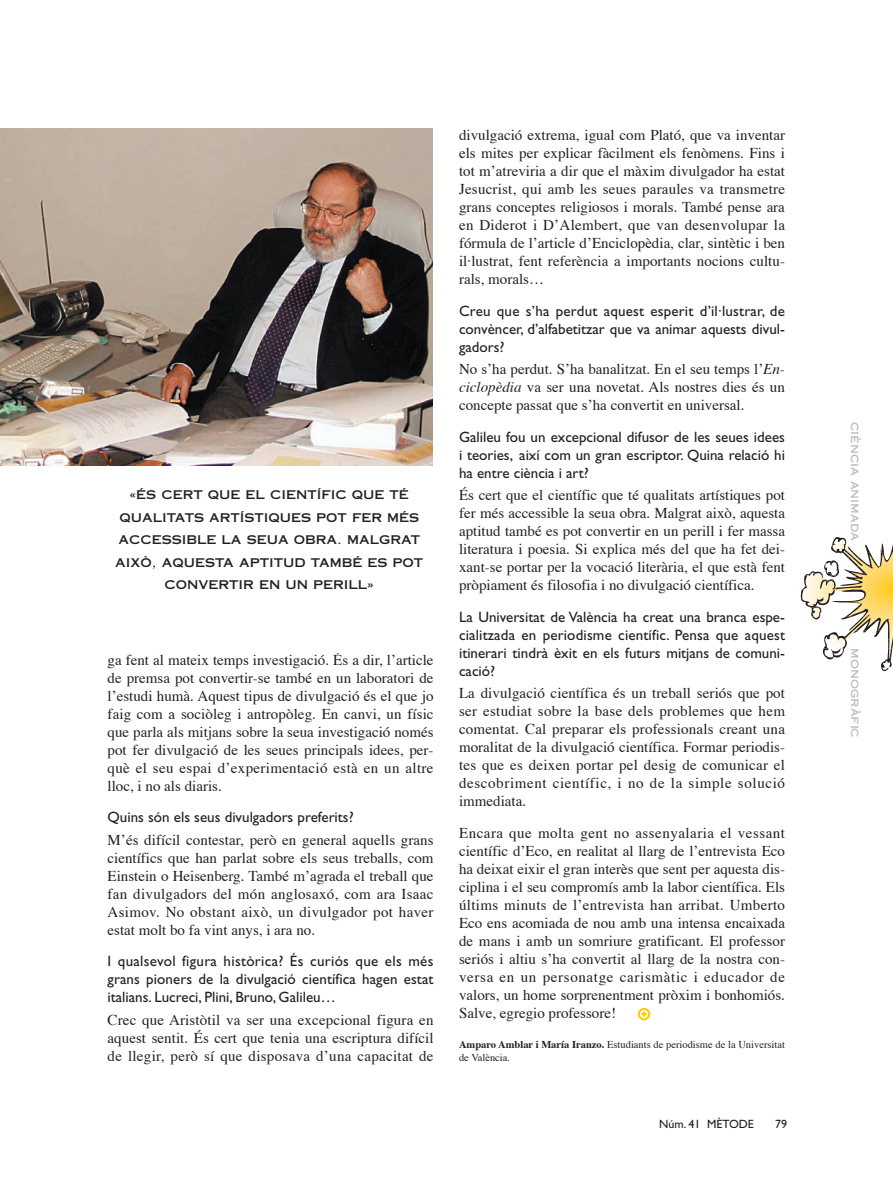
<style>
.page{position:relative;width:893px;height:1191px;background:#fff}
.page>*{position:absolute;margin:0;border:0;box-sizing:border-box;transform-origin:0 0}
.t1{font:15px/18px "Times";color:#231f20;text-align:justify}
.t2{font:15px/18px "Gill Sans";color:#231f20;text-align:justify}
.t3{font:12px/22.5px "Copperplate Thirty One AB";color:#231f20;text-align:center}
.t4{font:12px "Copperplate Thirty One AB";color:#bcbdc0}
.t5{font:12px "Gill Sans";color:#231f20}
.t6{font:10.5px/12.6px "Times";color:#231f20}
.s1{font-style:italic}
.s2{font-weight:700}
</style>
<div class="page">
<svg style="left:801px;top:537px;width:92px;height:134px"></svg>
<img style="left:0;top:128px;width:432px;height:338px">
<div style="left:638px;top:1007px;width:12px;height:13px;border:2px solid #feca0a;border-radius:50%"></div>
<svg style="left:641px;top:1011px;width:6px;height:5px"></svg>
<p class="t3" style="left:115px;top:483px;width:310px">«ÉS CERT QUE EL CIENTÍFIC QUE TÉ<br>QUALITATS ARTÍSTIQUES POT FER MÉS<br>ACCESSIBLE LA SEUA OBRA. MALGRAT<br>AIXÒ, AQUESTA APTITUD TAMBÉ ES POT<br>CONVERTIR EN UN PERILL»</p>
<p class="t1" style="left:108px;top:652px;width:327px">ga fent al mateix temps investigació. És a dir, l’article de premsa pot convertir-se també en un laboratori de l’estudi humà. Aquest tipus de divulgació és el que jo faig com a sociòleg i antropòleg. En canvi, un físic que parla als mitjans sobre la seua investigació només pot fer divulgació de les seues principals idees, per&shy;què el seu espai d’experimentació està en un altre lloc, i no als diaris.</p>
<p class="t2" style="left:108px;top:810px;width:248px">Quins són els seus divulgadors preferits?</p>
<p class="t1" style="left:108px;top:832px;width:327px">M’és difícil contestar, però en general aquells grans científics que han parlat sobre els seus treballs, com Einstein o Heisenberg. També m’agrada el treball que fan divulgadors del món anglosaxó, com ara Isaac Asimov. No obstant això, un divulgador pot haver estat molt bo fa vint anys, i ara no.</p>
<p class="t2" style="left:108px;top:954px;width:327px">I qualsevol figura històrica? És curiós que els més grans pioners de la divulgació científica hagen estat italians. Lucreci, Plini, Bruno, Galileu…</p>
<p class="t1" style="left:108px;top:1012px;width:327px">Crec que Aristòtil va ser una excepcional figura en aquest sentit. És cert que tenia una escriptura difícil de llegir, però sí que disposava d’una capacitat de</p>
<p class="t1" style="left:459px;top:127px;width:327px">divulgació extrema, igual com Plató, que va inventar els mites per explicar fàcilment els fenòmens. Fins i tot m’atreviria a dir que el màxim divulgador ha estat Jesucrist, qui amb les seues paraules va transmetre grans conceptes religiosos i morals. També pense ara en Diderot i D’Alembert, que van desenvolupar la fórmula de l’article d’Enciclopèdia, clar, sintètic i ben il·lustrat, fent referència a importants nocions cultu&shy;rals, morals…</p>
<p class="t2" style="left:459px;top:303px;width:327px">Creu que s’ha perdut aquest esperit d’il·lustrar, de convèncer, d’alfabetitzar que va animar aquests divul&shy;gadors?</p>
<p class="t1" style="left:459px;top:361px;width:327px">No s’ha perdut. S’ha banalitzat. En el seu temps l’<span class="s1">En&shy;ciclopèdia</span> va ser una novetat. Als nostres dies és un concepte passat que s’ha convertit en universal.</p>
<p class="t2" style="left:459px;top:429px;width:327px">Galileu fou un excepcional difusor de les seues idees i teories, així com un gran escriptor. Quina relació hi ha entre ciència i art?</p>
<p class="t1" style="left:459px;top:487px;width:327px">És cert que el científic que té qualitats artístiques pot fer més accessible la seua obra. Malgrat això, aquesta aptitud també es pot convertir en un perill i fer massa literatura i poesia. Si explica més del que ha fet dei&shy;xant-se portar per la vocació literària, el que està fent pròpiament és filosofia i no divulgació científica.</p>
<p class="t2" style="left:459px;top:609px;width:327px">La Universitat de València ha creat una branca espe&shy;cialitzada en periodisme científic. Pensa que aquest itinerari tindrà èxit en els futurs mitjans de comuni&shy;cació?</p>
<p class="t1" style="left:459px;top:685px;width:327px">La divulgació científica és un treball seriós que pot ser estudiat sobre la base dels problemes que hem comentat. Cal preparar els professionals creant una moralitat de la divulgació científica. Formar periodis&shy;tes que es deixen portar pel desig de comunicar el descobriment científic, i no de la simple solució immediata.</p>
<p class="t1" style="left:459px;top:825px;width:327px">Encara que molta gent no assenyalaria el vessant científic d’Eco, en realitat al llarg de l’entrevista Eco ha deixat eixir el gran interès que sent per aquesta dis&shy;ciplina i el seu compromís amb la labor científica. Els últims minuts de l’entrevista han arribat. Umberto Eco ens acomiada de nou amb una intensa encaixada de mans i amb un somriure gratificant. El professor seriós i altiu s’ha convertit al llarg de la nostra con&shy;versa en un personatge carismàtic i educador de valors, un home sorprenentment pròxim i bonhomiós.<br>Salve, egregio professore!</p>
<p class="t6" style="left:459px;top:1039px;width:327px"><span class="s2">Amparo Amblar i María Iranzo.</span> Estudiants de periodisme de la Universitat de València.</p>
<p class="t5" style="left:659px;top:1120px;width:96px">Núm. 41 MÈTODE</p>
<p class="t5" style="left:775px;top:1120px;width:13px">79</p>
<p class="t4" style="left:862px;top:422px;width:120px;rotate:90deg">ciència animada</p>
<p class="t4" style="left:862px;top:648px;width:91px;rotate:90deg">monogràfic</p>
</div>
